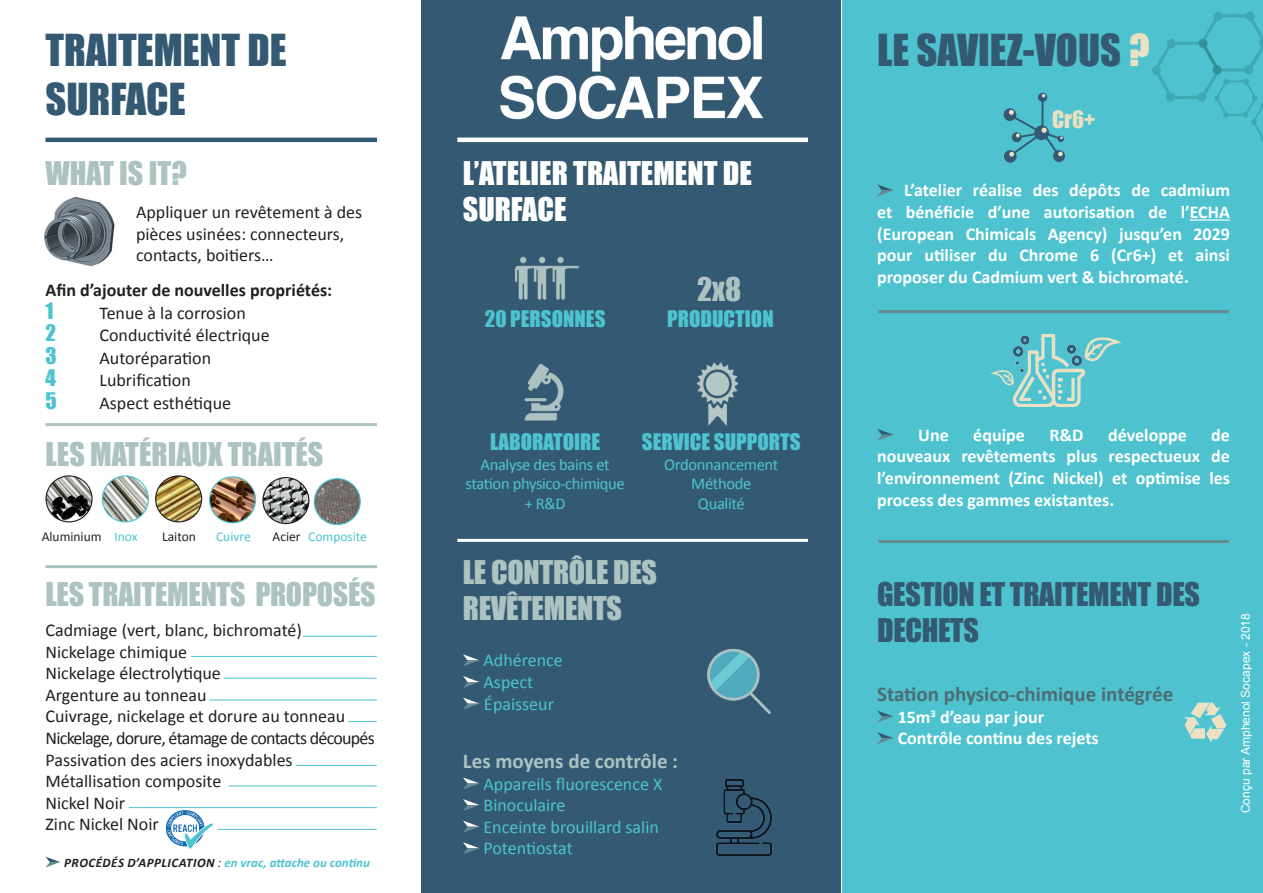
<style>
.page{position:relative;width:1263px;height:893px;background:#fff}
.page>*{position:absolute;margin:0;border:0;box-sizing:border-box;transform-origin:0 0}
.t1{font:40.5px/48.6px "Impact";color:#345a73}
.t2{font:30px/36px "Impact";letter-spacing:-.01em;color:#adc3c2}
.t3{font:30px/36px "Impact";letter-spacing:-.01em;color:#345a73}
.t4{font:30px/36px "Impact";color:#fff}
.t5{font:21.9px "Impact";color:#ebe0c2}
.t6{font:21px "Impact";color:#4dc4cf}
.t7{font:700 21px "Calibri";color:#4c6d73}
.t8{font:700 21px "Calibri";color:#adc3c2}
.t9{font:18px/21.6px "Calibri";color:#231f20}
.t10{font:700 18px/21.6px "Calibri";color:#fff;text-align:justify}
.t11{font:18px/21.6px "Calibri";color:#4dc4cf}
.t12{font:700 18px "Calibri";color:#231f20}
.t13{font:16.5px/19.5px "Calibri";letter-spacing:-.02em;color:#4dc4cf;text-align:center}
.t14{font:13.5px "Calibri";color:#4dc4cf}
.t15{font:13.5px "Calibri";color:#231f20}
.t16{font:italic 700 13.05px "Calibri";letter-spacing:.03em;color:#4dc4cf}
.t17{font:12px "Arial";color:#fff}
.s1{color:#ebe0c2}
.s2{color:#4dc4cf}
.s3{color:#231f20}
.s4{font-weight:400;color:#231f20}
</style>
<div class="page">
<div style="left:422px;top:0;width:419px;height:893px;background:#345a73"></div>
<div style="left:842px;top:0;width:421px;height:893px;background:#4ec3cf"></div>
<hr style="left:45px;top:138px;width:332px;height:4px;background:#345a73">
<hr style="left:457px;top:138px;width:351px;height:4px;background:#fff">
<hr style="left:878px;top:310px;width:351px;height:3px;background:#648b92">
<hr style="left:878px;top:540px;width:351px;height:3px;background:#648b92">
<hr style="left:45px;top:423px;width:332px;height:3px;background:#adc3c2">
<hr style="left:457px;top:539px;width:351px;height:3px;background:#fff">
<hr style="left:45px;top:565px;width:332px;height:3px;background:#adc3c2">
<img style="left:46px;top:476px;width:46px;height:46px;border-radius:23px">
<div style="left:45px;top:475px;width:48px;height:47px;border:1px solid #231f20;border-radius:50%"></div>
<img style="left:210px;top:477px;width:46px;height:46px;border-radius:23px">
<div style="left:209px;top:476px;width:47px;height:47px;border:1px solid #4dc4cf;border-radius:50%"></div>
<img style="left:102px;top:476px;width:46px;height:46px;border-radius:23px">
<div style="left:102px;top:475px;width:47px;height:47px;border:1px solid #4dc4cf;border-radius:50%"></div>
<img style="left:263px;top:478px;width:46px;height:46px;border-radius:23px">
<div style="left:262px;top:477px;width:47px;height:47px;border:1px solid #231f20;border-radius:50%"></div>
<img style="left:156px;top:476px;width:46px;height:46px;border-radius:23px">
<div style="left:155px;top:475px;width:47px;height:47px;border:1px solid #231f20;border-radius:50%"></div>
<img style="left:314px;top:479px;width:46px;height:46px;border-radius:23px">
<div style="left:314px;top:478px;width:47px;height:47px;border:1px solid #4dc4cf;border-radius:50%"></div>
<svg style="left:46px;top:857px;width:14px;height:10px"></svg>
<svg style="left:463px;top:654px;width:16px;height:12px"></svg>
<svg style="left:463px;top:676px;width:16px;height:12px"></svg>
<svg style="left:463px;top:697px;width:16px;height:13px"></svg>
<svg style="left:463px;top:777px;width:16px;height:12px"></svg>
<svg style="left:463px;top:799px;width:16px;height:12px"></svg>
<svg style="left:463px;top:821px;width:16px;height:12px"></svg>
<svg style="left:463px;top:842px;width:16px;height:12px"></svg>
<hr style="left:303px;top:636px;width:74px;height:1px;background:#4dc4cf">
<hr style="left:191px;top:656px;width:186px;height:1px;background:#4dc4cf">
<hr style="left:224px;top:678px;width:153px;height:1px;background:#4dc4cf">
<hr style="left:210px;top:700px;width:167px;height:1px;background:#4dc4cf">
<svg style="left:348px;top:721px;width:29px;height:1px"></svg>
<hr style="left:296px;top:765px;width:81px;height:1px;background:#4dc4cf">
<hr style="left:229px;top:786px;width:148px;height:1px;background:#4dc4cf">
<hr style="left:129px;top:807px;width:248px;height:1px;background:#4dc4cf">
<hr style="left:218px;top:829px;width:159px;height:1px;background:#4dc4cf">
<img style="left:500px;top:16px;width:263px;height:104px">
<img style="left:696px;top:363px;width:43px;height:62px">
<hr style="left:1190px;top:219px;width:40px;height:2px;background:#fff">
<svg style="left:877px;top:184px;width:17px;height:12px"></svg>
<svg style="left:877px;top:429px;width:17px;height:12px"></svg>
<svg style="left:877px;top:710px;width:17px;height:13px"></svg>
<svg style="left:877px;top:732px;width:17px;height:12px"></svg>
<img style="left:44px;top:196px;width:71px;height:71px">
<img style="left:515px;top:256px;width:64px;height:44px">
<img style="left:524px;top:363px;width:40px;height:58px">
<img style="left:707px;top:649px;width:64px;height:65px">
<img style="left:716px;top:779px;width:56px;height:76px">
<div style="left:1167px;top:39px;width:9px;height:9px;background:#3fa8b2;border-radius:50%"></div>
<div style="left:1166px;top:93px;width:9px;height:9px;background:#45b3be;border-radius:50%"></div>
<svg style="left:1152px;top:41px;width:22px;height:60px"></svg>
<hr style="left:1171px;top:96px;width:30px;height:3px;background:#adc3c2">
<hr style="left:1171px;top:42px;width:30px;height:3px;background:#adc3c2">
<svg style="left:1197px;top:12px;width:66px;height:129px"></svg>
<div style="left:1053px;top:150px;width:12px;height:12px;background:#345a73;border-radius:50%"></div>
<svg style="left:1003px;top:108px;width:13px;height:13px"></svg>
<div style="left:1004px;top:150px;width:12px;height:13px;background:#345a73;border-radius:50%"></div>
<svg style="left:1009px;top:94px;width:54px;height:63px"></svg>
<img style="left:1013px;top:335px;width:71px;height:71px">
<svg style="left:1082px;top:335px;width:38px;height:31px"></svg>
<svg style="left:992px;top:368px;width:23px;height:20px"></svg>
<img style="left:1184px;top:702px;width:43px;height:41px">
<img style="left:163px;top:807px;width:51px;height:42px">
<h1 class="t1" style="left:45px;top:25px;width:243px">TRAITEMENT DE<br>SURFACE</h1>
<h1 class="t1" style="left:877px;top:25px;width:274px">LE SAVIEZ-VOUS <span class="s1">?</span></h1>
<p class="t5" style="left:1052px;top:102px;width:45px">Cr6+</p>
<h2 class="t2" style="left:45px;top:155px;width:143px">WHAT IS IT?</h2>
<h2 class="t4" style="left:463px;top:155px;width:290px">L’ATELIER TRAITEMENT DE<br>SURFACE</h2>
<p class="t9" style="left:136px;top:201px;width:228px">Appliquer un revêtement à des pièces usinées: connecteurs, contacts, boitiers…</p>
<p class="t12" style="left:45px;top:278px;width:288px">Afin d’ajouter de nouvelles propriétés:</p>
<p class="t6" style="left:45px;top:294px;width:10px">1</p>
<p class="t9" style="left:100px;top:301px;width:148px">Tenue à la corrosion</p>
<p class="t6" style="left:45px;top:317px;width:12px">2</p>
<p class="t9" style="left:99px;top:324px;width:172px">Conductivité électrique</p>
<p class="t6" style="left:45px;top:339px;width:13px">3</p>
<p class="t9" style="left:99px;top:346px;width:113px">Autoréparation</p>
<p class="t6" style="left:45px;top:362px;width:12px">4</p>
<p class="t9" style="left:99px;top:369px;width:93px">Lubrification</p>
<p class="t6" style="left:45px;top:384px;width:13px">5</p>
<p class="t9" style="left:99px;top:391px;width:133px">Aspect esthétique</p>
<h2 class="t2" style="left:45px;top:435px;width:279px">LES MATÉRIAUX TRAITÉS</h2>
<p class="t15" style="left:42px;top:527px;width:98px">Aluminium <span class="s2">Inox</span></p>
<p class="t15" style="left:162px;top:527px;width:35px">Laiton</p>
<p class="t14" style="left:216px;top:527px;width:36px">Cuivre</p>
<p class="t14" style="left:273px;top:527px;width:96px"><span class="s3">Acier</span> Composite</p>
<h2 class="t2" style="left:45px;top:576px;width:332px">LES TRAITEMENTS PROPOSÉS</h2>
<p class="t9" style="left:45px;top:619px;width:331px">Cadmiage (vert, blanc, bichromaté)<br>Nickelage chimique<br>Nickelage électrolytique<br>Argenture au tonneau<br>Cuivrage, nickelage et dorure au tonneau<br>Nickelage, dorure, étamage de contacts découpés<br>Passivation des aciers inoxydables<br>Métallisation composite<br>Nickel Noir<br>Zinc Nickel Noir</p>
<p class="t16" style="left:64px;top:854px;width:307px"><span class="s3">PROCÉDÉS D’APPLICATION</span> <span class="s4">:</span> en vrac, attache ou continu</p>
<p class="t6" style="left:485px;top:303px;width:122px">20 PERSONNES</p>
<h2 class="t2" style="left:697px;top:271px;width:46px">2x8</h2>
<p class="t6" style="left:667px;top:303px;width:108px">PRODUCTION</p>
<p class="t6" style="left:490px;top:426px;width:112px">LABORATOIRE</p>
<p class="t13" style="left:465px;top:454px;width:161px">Analyse des bains et station physico-chimique + R&amp;D</p>
<p class="t6" style="left:642px;top:426px;width:160px">SERVICE SUPPORTS</p>
<p class="t13" style="left:664px;top:454px;width:116px">Ordonnancement<br>Méthode<br>Qualité</p>
<h2 class="t2" style="left:463px;top:554px;width:196px">LE CONTRÔLE DES<br>REVÊTEMENTS</h2>
<p class="t11" style="left:483px;top:649px;width:81px">Adhérence<br>Aspect<br>Épaisseur</p>
<p class="t8" style="left:463px;top:746px;width:217px">Les moyens de contrôle :</p>
<p class="t11" style="left:483px;top:772px;width:180px">Appareils fluorescence X<br>Binoculaire<br>Enceinte brouillard salin<br>Potentiostat</p>
<p class="t10" style="left:877px;top:179px;width:354px;text-indent:27px">L’atelier réalise des dépôts de cadmium et bénéficie d’une autorisation de l’ECHA (European Chimicals Agency) jusqu’en 2029 pour utiliser du Chrome 6 (Cr6+) et ainsi proposer du Cadmium vert &amp; bichromaté.</p>
<p class="t10" style="left:918px;top:423px;width:32px">Une</p>
<p class="t10" style="left:973px;top:423px;width:53px">équipe</p>
<p class="t10" style="left:1049px;top:423px;width:36px">R&amp;D</p>
<p class="t10" style="left:1108px;top:423px;width:80px">développe</p>
<p class="t10" style="left:877px;top:423px;width:354px;text-indent:334px">de nouveaux revêtements plus respectueux de l’environnement (Zinc Nickel) et optimise les process des gammes existantes.</p>
<h2 class="t3" style="left:877px;top:575px;width:324px">GESTION ET TRAITEMENT DES<br>DECHETS</h2>
<p class="t7" style="left:877px;top:679px;width:298px">Station physico-chimique intégrée</p>
<p class="t10" style="left:898px;top:705px;width:203px">15m<sup>3</sup> d’eau par jour<br>Contrôle continu des rejets</p>
<p class="t17" style="left:1237px;top:813px;width:201px;rotate:-90deg">Conçu par Amphenol Socapex - 2018</p>
</div>
